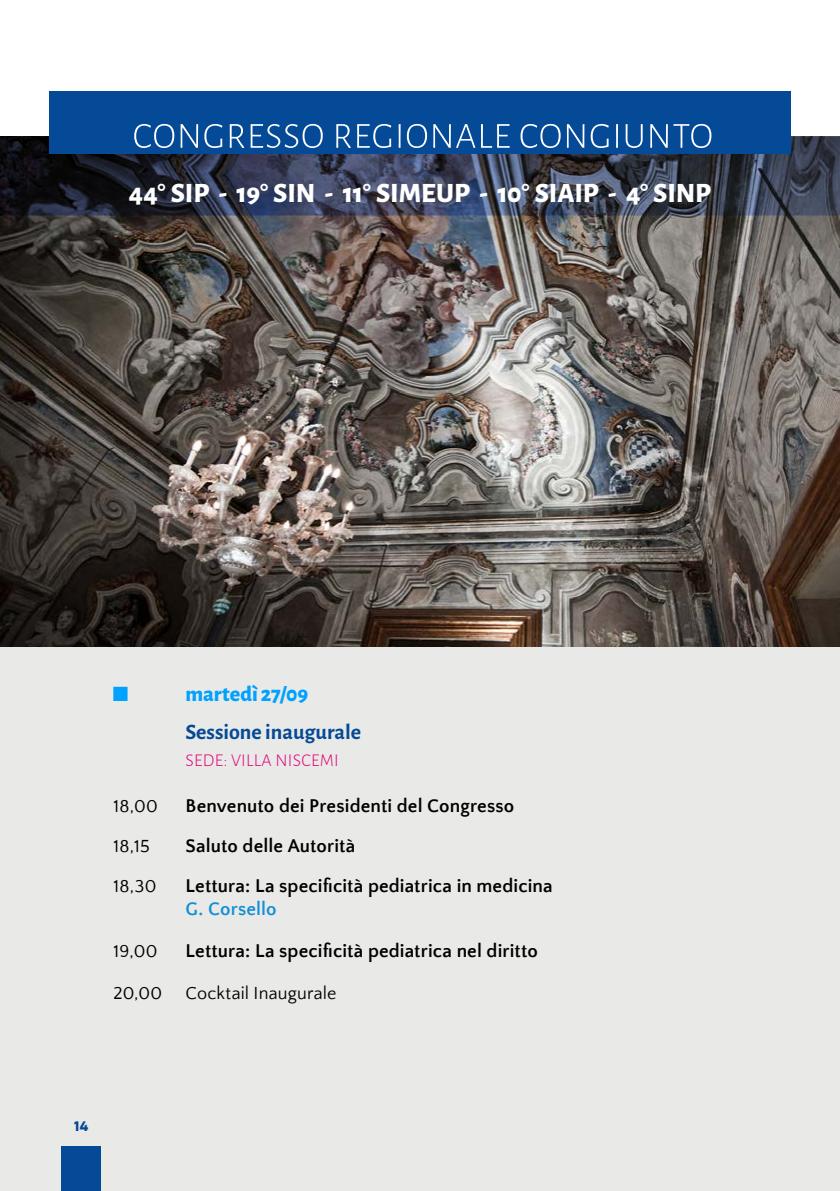
<style>
.page{position:relative;width:840px;height:1191px;background:#fff}
.page>*{position:absolute;margin:0;border:0;box-sizing:border-box;transform-origin:0 0}
.t1{font:800 28px "Alegreya Sans";letter-spacing:-.005em;color:#fff}
.t2{font:700 22px "Alegreya Sans";color:#054a96}
.t3{font:800 22px "Alegreya Sans";letter-spacing:-.005em;color:#00a1ff}
.t4{font:700 19px "Quattrocento Sans";letter-spacing:.01em;color:#000}
.t5{font:700 19px "Quattrocento Sans";letter-spacing:.01em;color:#148fd6}
.t6{font:18px "Quattrocento Sans";letter-spacing:.015em;color:#000}
.t7{font:300 18px "Alegreya Sans";letter-spacing:.015em;color:#e2007a}
.t8{font:900 14px "Liszt FY";color:#054a96}
</style>
<div class="page">
<div style="left:0;top:644px;width:839px;height:547px;background:#e9eae7"></div>
<div style="left:61px;top:1146px;width:40px;height:45px;background:#054a96"></div>
<img style="left:0;top:215px;width:839px;height:431px">
<img style="left:0;top:137px;width:839px;height:78px">
<div style="left:49px;top:91px;width:741px;height:63px;background:#054a96"></div>
<svg style="left:134px;top:124px;width:40px;height:24px"></svg>
<svg style="left:180px;top:124px;width:18px;height:24px"></svg>
<svg style="left:204px;top:124px;width:18px;height:24px"></svg>
<svg style="left:229px;top:124px;width:15px;height:24px"></svg>
<svg style="left:250px;top:124px;width:72px;height:24px"></svg>
<svg style="left:336px;top:124px;width:14px;height:24px"></svg>
<svg style="left:357px;top:124px;width:34px;height:24px"></svg>
<svg style="left:398px;top:124px;width:2px;height:24px"></svg>
<svg style="left:406px;top:124px;width:21px;height:24px"></svg>
<svg style="left:433px;top:124px;width:76px;height:24px"></svg>
<svg style="left:520px;top:124px;width:40px;height:24px"></svg>
<svg style="left:566px;top:124px;width:18px;height:24px"></svg>
<svg style="left:590px;top:124px;width:18px;height:24px"></svg>
<svg style="left:616px;top:124px;width:1px;height:24px"></svg>
<svg style="left:625px;top:124px;width:17px;height:24px"></svg>
<svg style="left:650px;top:124px;width:17px;height:24px"></svg>
<svg style="left:673px;top:124px;width:38px;height:24px"></svg>
<h1 class="t1" style="left:129px;top:172px;width:583px">44° SIP - 19° SIN - 11° SIMEUP - 10° SIAIP - 4° SINP</h1>
<p class="t3" style="left:113px;top:677px;width:16px">f</p>
<p class="t3" style="left:185px;top:677px;width:124px">martedì 27/09</p>
<p class="t2" style="left:185px;top:715px;width:177px">Sessione inaugurale</p>
<p class="t7" style="left:185px;top:748px;width:155px">SEDE: VILLA NISCEMI</p>
<p class="t6" style="left:113px;top:796px;width:46px">18,00</p>
<p class="t4" style="left:185px;top:795px;width:330px">Benvenuto dei Presidenti del Congresso</p>
<p class="t6" style="left:113px;top:836px;width:38px">18,15</p>
<p class="t4" style="left:185px;top:835px;width:171px">Saluto delle Autorità</p>
<p class="t6" style="left:113px;top:876px;width:44px">18,30</p>
<p class="t4" style="left:185px;top:875px;width:368px">Lettura: La specificità pediatrica in medicina</p>
<p class="t5" style="left:185px;top:898px;width:92px">G. Corsello</p>
<p class="t6" style="left:113px;top:942px;width:45px">19,00</p>
<p class="t4" style="left:185px;top:941px;width:353px">Lettura: La specificità pediatrica nel diritto</p>
<p class="t6" style="left:113px;top:983px;width:50px">20,00</p>
<p class="t6" style="left:185px;top:983px;width:152px">Cocktail Inaugurale</p>
<p class="t8" style="left:74px;top:1117px;width:16px">14</p>
</div>
